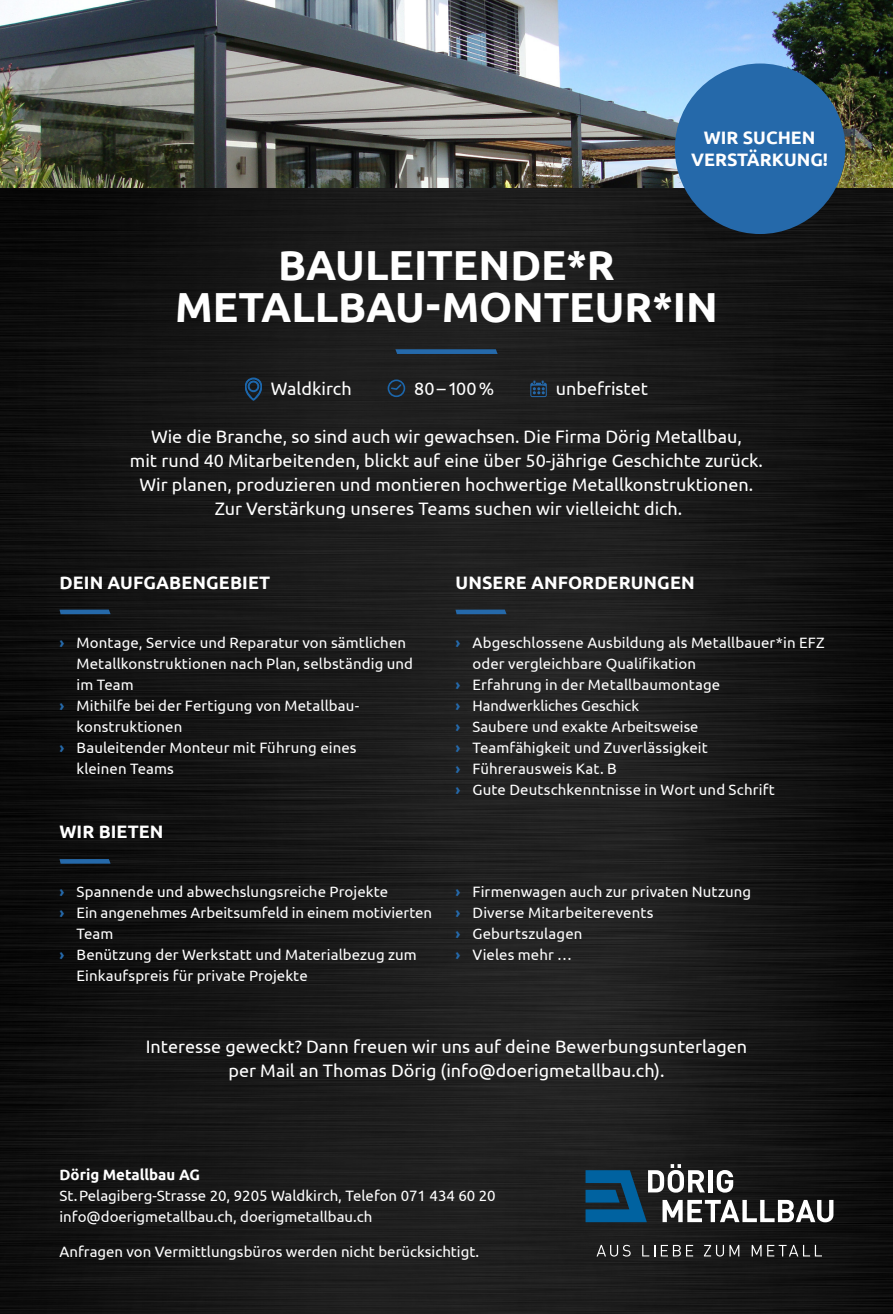
<style>
.page{position:relative;width:893px;height:1314px;background:#fff}
.page>*{position:absolute;margin:0;border:0;box-sizing:border-box;transform-origin:0 0}
.t1{font:700 42px/42px "Ubuntu";letter-spacing:-.005em;color:#fff;text-align:center}
.t2{font:18px/24px "Ubuntu";color:#fff;text-align:center}
.t3{font:700 18px/22.5px "Ubuntu";letter-spacing:.005em;color:#fff;text-align:center}
.t4{font:15px/21px "Ubuntu";letter-spacing:.005em;color:#fff}
.t5{font:700 15px "Ubuntu";color:#fff}
.s1{font-weight:700;color:#2569aa}
</style>
<div class="page">
<img style="left:0;top:0;width:893px;height:188px">
<img style="left:0;top:188px;width:893px;height:1126px">
<svg style="left:395px;top:349px;width:103px;height:5px"></svg>
<svg style="left:245px;top:378px;width:17px;height:22px"></svg>
<div style="left:388px;top:379px;width:17px;height:18px;border:2px solid #1c66ab;border-radius:50%"></div>
<svg style="left:390px;top:383px;width:13px;height:8px"></svg>
<svg style="left:530px;top:381px;width:17px;height:16px"></svg>
<div style="left:675px;top:64px;width:170px;height:170px;background:#2569aa;border-radius:50%"></div>
<svg style="left:59px;top:859px;width:52px;height:5px"></svg>
<svg style="left:59px;top:610px;width:52px;height:4px"></svg>
<svg style="left:455px;top:610px;width:52px;height:4px"></svg>
<svg style="left:596px;top:1245px;width:35px;height:11px"></svg>
<svg style="left:642px;top:1245px;width:13px;height:11px"></svg>
<svg style="left:661px;top:1245px;width:32px;height:11px"></svg>
<svg style="left:704px;top:1245px;width:35px;height:11px"></svg>
<svg style="left:752px;top:1245px;width:70px;height:11px"></svg>
<svg style="left:585px;top:1164px;width:248px;height:58px"></svg>
<p class="t3" style="left:691px;top:126px;width:139px">WIR SUCHEN<br>VERSTÄRKUNG!</p>
<h1 class="t1" style="left:175px;top:244px;width:544px">BAULEITENDE*R<br>METALLBAU-MONTEUR*IN</h1>
<p class="t2" style="left:271px;top:376px;width:82px">Waldkirch</p>
<p class="t2" style="left:414px;top:376px;width:82px">80–100%</p>
<p class="t2" style="left:556px;top:376px;width:94px">unbefristet</p>
<p class="t2" style="left:130px;top:424px;width:635px">Wie die Branche, so sind auch wir gewachsen. Die Firma Dörig Metallbau,<br>mit rund 40 Mitarbeitenden, blickt auf eine über 50-jährige Geschichte zurück.<br>Wir planen, produzieren und montieren hochwertige Metallkonstruktionen.<br>Zur Verstärkung unseres Teams suchen wir vielleicht dich.</p>
<p class="t3" style="left:60px;top:571px;width:212px">DEIN AUFGABENGEBIET</p>
<p class="t4" style="left:60px;top:632px;width:348px"><span class="s1">›</span> Montage, Service und Reparatur von sämtlichen</p>
<p class="t4" style="left:77px;top:653px;width:338px">Metallkonstruktionen nach Plan, selbständig und</p>
<p class="t4" style="left:77px;top:674px;width:59px">im Team</p>
<p class="t4" style="left:60px;top:695px;width:301px"><span class="s1">›</span> Mithilfe bei der Fertigung von Metallbau-</p>
<p class="t4" style="left:77px;top:716px;width:107px">konstruktionen</p>
<p class="t4" style="left:60px;top:737px;width:299px"><span class="s1">›</span> Bauleitender Monteur mit Führung eines</p>
<p class="t4" style="left:77px;top:758px;width:99px">kleinen Teams</p>
<p class="t3" style="left:60px;top:820px;width:106px">WIR BIETEN</p>
<p class="t4" style="left:60px;top:881px;width:330px"><span class="s1">›</span> Spannende und abwechslungsreiche Projekte</p>
<p class="t4" style="left:60px;top:902px;width:374px"><span class="s1">›</span> Ein angenehmes Arbeitsumfeld in einem motivierten</p>
<p class="t4" style="left:77px;top:923px;width:38px">Team</p>
<p class="t4" style="left:60px;top:944px;width:359px"><span class="s1">›</span> Benützung der Werkstatt und Materialbezug zum</p>
<p class="t4" style="left:77px;top:965px;width:233px">Einkaufspreis für private Projekte</p>
<p class="t3" style="left:455px;top:571px;width:241px">UNSERE ANFORDERUNGEN</p>
<p class="t4" style="left:455px;top:632px;width:371px"><span class="s1">›</span> Abgeschlossene Ausbildung als Metallbauer*in EFZ</p>
<p class="t4" style="left:472px;top:653px;width:225px">oder vergleichbare Qualifikation</p>
<p class="t4" style="left:455px;top:674px;width:266px"><span class="s1">›</span> Erfahrung in der Metallbaumontage</p>
<p class="t4" style="left:455px;top:695px;width:185px"><span class="s1">›</span> Handwerkliches Geschick</p>
<p class="t4" style="left:455px;top:716px;width:244px"><span class="s1">›</span> Saubere und exakte Arbeitsweise</p>
<p class="t4" style="left:455px;top:737px;width:254px"><span class="s1">›</span> Teamfähigkeit und Zuverlässigkeit</p>
<p class="t4" style="left:455px;top:758px;width:163px"><span class="s1">›</span> Führerausweis Kat. B</p>
<p class="t4" style="left:455px;top:779px;width:321px"><span class="s1">›</span> Gute Deutschkenntnisse in Wort und Schrift</p>
<p class="t4" style="left:455px;top:881px;width:297px"><span class="s1">›</span> Firmenwagen auch zur privaten Nutzung <span class="s1">›</span> Diverse Mitarbeiterevents<br><span class="s1">›</span> Geburtszulagen<br><span class="s1">›</span> Vieles mehr …</p>
<p class="t2" style="left:146px;top:1034px;width:603px">Interesse geweckt? Dann freuen wir uns auf deine Bewerbungsunterlagen per Mail an Thomas Dörig (info@doerigmetallbau.ch).</p>
<p class="t5" style="left:60px;top:1165px;width:142px">Dörig Metallbau AG</p>
<p class="t4" style="left:60px;top:1184px;width:438px">St.Pelagiberg-Strasse 20, 9205 Waldkirch, Telefon 071 434 60 20 info@doerigmetallbau.ch, doerigmetallbau.ch</p>
<p class="t4" style="left:60px;top:1240px;width:421px">Anfragen von Vermittlungsbüros werden nicht berücksichtigt.</p>
</div>
